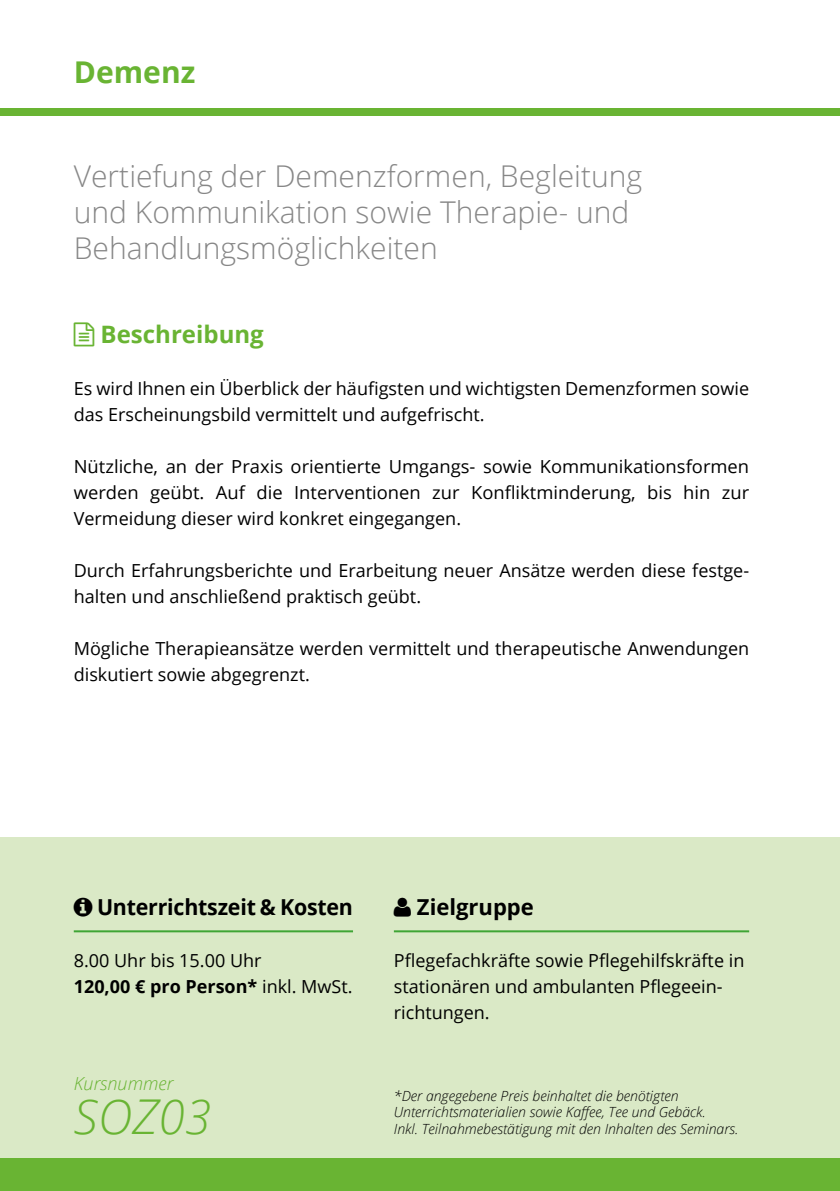
<style>
.page{position:relative;width:840px;height:1191px;background:#fff}
.page>*{position:absolute;margin:0;border:0;box-sizing:border-box;transform-origin:0 0}
.t1{font:italic 300 48px "Open Sans";color:#69b433}
.t2{font:300 30px/36px "Open Sans";color:#878787}
.t3{font:700 30px "Open Sans";color:#69b433}
.t4{font:700 24px "Open Sans";color:#69b433}
.t5{font:700 22px "Open Sans";letter-spacing:-.01em;color:#000}
.t6{font:18px/26px "Open Sans";color:#000}
.t7{font:italic 300 18px "Open Sans";color:#69b433}
.t8{font:italic 300 14px/16.8px "Open Sans";color:#000}
.s1{font-weight:700}
</style>
<div class="page">
<div style="left:0;top:837px;width:839px;height:354px;background:#dae9c6"></div>
<div style="left:0;top:1159px;width:839px;height:32px;background:#69b433"></div>
<div style="left:0;top:109px;width:839px;height:7px;background:#69b433"></div>
<hr style="left:393px;top:930px;width:355px;height:2px;background:#3fa535">
<hr style="left:74px;top:930px;width:279px;height:2px;background:#3fa535">
<h2 class="t3" style="left:74px;top:51px;width:123px">Demenz</h2>
<h2 class="t2" style="left:74px;top:157px;width:569px">Vertiefung der Demenzformen, Begleitung und Kommunikation sowie Therapie- und<br>Behandlungsmöglichkeiten</h2>
<h3 class="t4" style="left:101px;top:317px;width:165px">Beschreibung</h3>
<p class="t6" style="left:74px;top:375px;width:676px">Es wird Ihnen ein Überblick der häufigsten und wichtigsten Demenzformen sowie das Erscheinungsbild vermittelt und aufgefrischt.</p>
<p class="t6" style="left:74px;top:453px;width:676px;text-align:justify">Nützliche, an der Praxis orientierte Umgangs- sowie Kommunikationsformen werden geübt. Auf die Interventionen zur Konfliktminderung, bis hin zur Vermeidung dieser wird konkret eingegangen.</p>
<p class="t6" style="left:74px;top:557px;width:676px">Durch Erfahrungsberichte und Erarbeitung neuer Ansätze werden diese festge&shy;halten und anschließend praktisch geübt.</p>
<p class="t6" style="left:74px;top:635px;width:676px">Mögliche Therapieansätze werden vermittelt und therapeutische Anwendungen diskutiert sowie abgegrenzt.</p>
<p class="t5" style="left:97px;top:891px;width:257px">Unterrichtszeit &amp; Kosten</p>
<p class="t6" style="left:74px;top:947px;width:280px">8.00 Uhr bis 15.00 Uhr<br><span class="s1">120,00 € pro Person*</span> inkl. MwSt.</p>
<p class="t7" style="left:74px;top:1071px;width:101px">Kursnummer</p>
<h1 class="t1" style="left:74px;top:1083px;width:139px">SOZ03</h1>
<p class="t5" style="left:416px;top:891px;width:118px">Zielgruppe</p>
<p class="t6" style="left:393px;top:947px;width:352px">Pflegefachkräfte sowie Pflegehilfskräfte in stationären und ambulanten Pflegeein&shy;richtungen.</p>
<p class="t8" style="left:393px;top:1086px;width:346px">*Der angegebene Preis beinhaltet die benötigten<br>Unterrichtsmaterialien sowie Kaffee, Tee und Gebäck.<br>Inkl. Teilnahmebestätigung mit den Inhalten des Seminars.</p>
</div>
